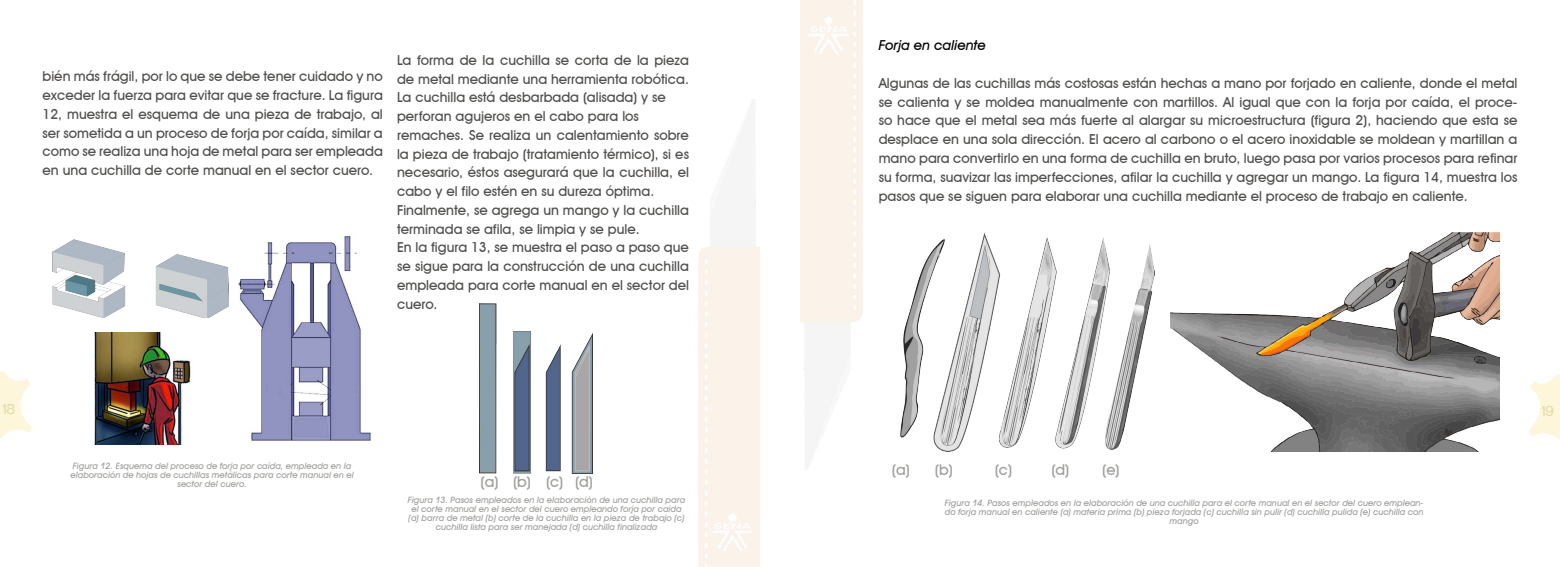
<style>
.page{position:relative;width:1560px;height:567px;background:#fff}
.page>*{position:absolute;margin:0;border:0;box-sizing:border-box;transform-origin:0 0}
.t1{font:500 15px "Avant Garde IT Cby BT";color:#9f9f9c}
.t2{font:500 13.75px/18.8px "Avant Garde IT Cby BT";color:#504f4d;text-align:justify}
.t3{font:italic 500 13.75px "Avant Garde IT Cby BT";color:#000}
.t4{font:13.75px "Rocko FLF";color:#e7dca9}
.t5{font:italic 500 8.75px/8.8px "Avant Garde IT Cby BT";color:#9f9f9c;text-align:center}
</style>
<div class="page">
<svg style="left:0;top:371px;width:32px;height:67px"></svg>
<svg style="left:1529px;top:374px;width:30px;height:66px"></svg>
<img style="left:712px;top:514px;width:39px;height:38px">
<img style="left:808px;top:17px;width:40px;height:38px">
<img style="left:52px;top:239px;width:176px;height:78px">
<img style="left:94px;top:332px;width:97px;height:113px">
<img style="left:238px;top:236px;width:133px;height:205px">
<img style="left:479px;top:303px;width:113px;height:171px">
<img style="left:900px;top:232px;width:254px;height:220px">
<img style="left:1170px;top:233px;width:328px;height:219px">
<p class="t2" style="left:43px;top:67px;width:342px">bién más frágil, por lo que se debe tener cuidado y no exceder la fuerza para evitar que se fracture. La figura 12, muestra el esquema de una pieza de trabajo, al ser sometida a un proceso de forja por caída, similar a como se realiza una hoja de metal para ser empleada en una cuchilla de corte manual en el sector cuero.</p>
<p class="t2" style="left:397px;top:50px;width:293px;text-align:left">La forma de la cuchilla se corta de la pieza de metal mediante una herramienta robótica.<br>La cuchilla está desbarbada (alisada) y se perforan agujeros en el cabo para los remaches. Se realiza un calentamiento sobre la pieza de trabajo (tratamiento térmico), si es necesario, éstos asegurará que la cuchilla, el cabo y el filo estén en su dureza óptima.<br>Finalmente, se agrega un mango y la cuchilla terminada se afila, se limpia y se pule.<br>En la figura 13, se muestra el paso a paso que se sigue para la construcción de una cuchilla empleada para corte manual en el sector del cuero.</p>
<p class="t3" style="left:878px;top:37px;width:109px">Forja en caliente</p>
<p class="t2" style="left:878px;top:74px;width:640px">Algunas de las cuchillas más costosas están hechas a mano por forjado en caliente, donde el metal se calienta y se moldea manualmente con martillos. Al igual que con la forja por caída, el proce&shy;so hace que el metal sea más fuerte al alargar su microestructura (figura 2), haciendo que esta se desplace en una sola dirección. El acero al carbono o el acero inoxidable se moldean y martillan a mano para convertirlo en una forma de cuchilla en bruto, luego pasa por varios procesos para refinar su forma, suavizar las imperfecciones, afilar la cuchilla y agregar un mango. La figura 14, muestra los pasos que se siguen para elaborar una cuchilla mediante el proceso de trabajo en caliente.</p>
<p class="t4" style="left:2px;top:400px;width:14px">18</p>
<p class="t4" style="left:1540px;top:402px;width:14px">19</p>
<p class="t5" style="left:70px;top:461px;width:285px">Figura 12. Esquema del proceso de forja por caída, empleada en la elaboración de hojas de cuchillas metálicas para corte manual en el sector del cuero.</p>
<p class="t1" style="left:480px;top:473px;width:114px">(a) (b) (c) (d)</p>
<p class="t5" style="left:408px;top:496px;width:279px">Figura 13. Pasos empleados en la elaboración de una cuchilla para el corte manual en el sector del cuero empleando forja por caída (a) barra de metal (b) corte de la cuchilla en la pieza de trabajo (c) cuchilla lista para ser manejada (d) cuchilla finalizada</p>
<p class="t1" style="left:891px;top:460px;width:62px">(a) (b)</p>
<p class="t1" style="left:994px;top:460px;width:19px">(c)</p>
<p class="t1" style="left:1051px;top:460px;width:70px">(d) (e)</p>
<p class="t5" style="left:944px;top:499px;width:480px">Figura 14. Pasos empleados en la elaboración de una cuchilla para el corte manual en el sector del cuero emplean&shy;do forja manual en caliente (a) materia prima (b) pieza forjada (c) cuchilla sin pulir (d) cuchilla pulida (e) cuchilla con mango</p>
</div>
